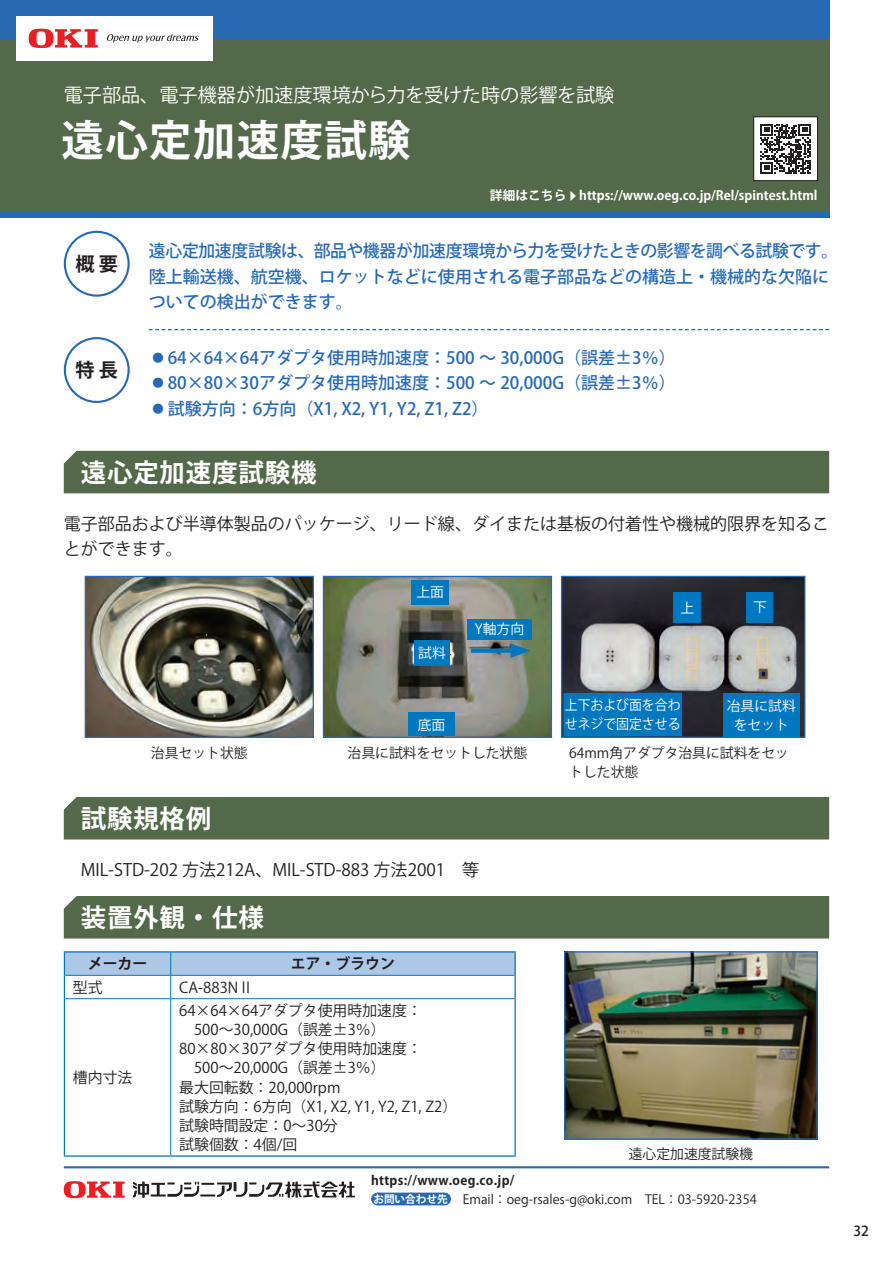
<style>
.page{position:relative;width:893px;height:1263px;background:#fff}
.page>*{position:absolute;margin:0;border:0;box-sizing:border-box;transform-origin:0 0}
.t1{font:700 42.45px "Koz Go Pr 6 N";letter-spacing:.03em;color:#fff}
.t2{font:700 25.5px "Koz Go Pr 6 N";letter-spacing:.03em;color:#fff}
.t3{font:19.2px "Koz Go Pr 6 N";color:#fff}
.t4{font:700 19.2px "Koz Go Pr 6 N";color:#231f20}
.t5{font:500 16.95px/25.5px "Koz Go Pr 6 N";color:#2869b3}
.t6{font:16.95px/25.5px "Koz Go Pr 6 N";color:#231f20}
.t7{font:14.85px/19.2px "Koz Go Pr 6 N";color:#231f20}
.t8{font:700 14.85px "Koz Go Pr 6 N";color:#231f20}
.t9{font:13.8px/19.2px "Koz Go Pr 6 N";color:#231f20}
.t10{font:13.8px/19.2px "Koz Go Pr 6 N";color:#fff;text-align:center}
.t11{font:13.8px/19.2px "Koz Go Pr 6 N";color:#fff;scale:.93 1}
.t12{font:500 13.8px "Koz Go Pr 6 N";color:#231f20}
.t13{font:12.75px/19.2px "Koz Go Pr 6 N";color:#231f20}
.t14{font:700 12.75px "Koz Go Pr 6 N";color:#fff}
.s1{font-size:10.65px}
.s2{font-size:11.4px}
.s3{font-weight:700}
.s4{font-weight:700;font-size:10.65px;color:#fff}
</style>
<div class="page">
<svg style="left:133px;top:1181px;width:222px;height:17px"></svg>
<svg style="left:64px;top:1181px;width:61px;height:17px"></svg>
<div style="left:377px;top:1192px;width:67px;height:13px;background:#2869b3"></div>
<svg style="left:411px;top:1192px;width:16px;height:1px"></svg>
<svg style="left:444px;top:1192px;width:1px;height:13px"></svg>
<hr style="left:64px;top:1166px;width:765px;height:2px;background:#2869b3">
<div style="left:0;top:0;width:829px;height:218px;background:#536949"></div>
<div style="left:0;top:212px;width:829px;height:6px;background:#2869b3"></div>
<div style="left:754px;top:117px;width:63px;height:64px;background:#fff"></div>
<svg style="left:761px;top:124px;width:50px;height:50px"></svg>
<div style="left:753px;top:117px;width:65px;height:64px;border:1px solid #231f20"></div>
<div style="left:0;top:0;width:829px;height:38px;background:#2869b3"></div>
<div style="left:16px;top:16px;width:197px;height:45px;background:#fff"></div>
<svg style="left:29px;top:29px;width:69px;height:19px"></svg>
<svg style="left:107px;top:34px;width:92px;height:8px"></svg>
<div style="left:64px;top:451px;width:765px;height:42px;background:#536949"></div>
<div style="left:64px;top:797px;width:765px;height:42px;background:#536949"></div>
<div style="left:64px;top:896px;width:765px;height:42px;background:#536949"></div>
<div style="left:64px;top:231px;width:66px;height:66px;border:2px solid #2869b3;border-radius:50%"></div>
<div style="left:64px;top:337px;width:66px;height:66px;border:2px solid #2869b3;border-radius:50%"></div>
<svg style="left:149px;top:329px;width:680px;height:1px"></svg>
<img style="left:87px;top:578px;width:225px;height:158px">
<div style="left:85px;top:576px;width:229px;height:162px;border:1px solid #2869b3"></div>
<img style="left:325px;top:578px;width:225px;height:158px">
<div style="left:323px;top:576px;width:229px;height:162px;border:1px solid #2869b3"></div>
<img style="left:563px;top:578px;width:240px;height:158px">
<div style="left:561px;top:576px;width:244px;height:162px;border:1px solid #2869b3"></div>
<div style="left:412px;top:580px;width:37px;height:24px;background:#0078c0"></div>
<div style="left:408px;top:712px;width:47px;height:24px;background:#0078c0"></div>
<div style="left:415px;top:640px;width:35px;height:26px;background:#0078c0"></div>
<div style="left:467px;top:619px;width:65px;height:20px;background:#0078c0"></div>
<div style="left:563px;top:693px;width:119px;height:44px;background:#0078c0"></div>
<div style="left:723px;top:693px;width:77px;height:44px;background:#0078c0"></div>
<div style="left:673px;top:592px;width:28px;height:31px;background:#0078c0"></div>
<div style="left:747px;top:592px;width:26px;height:30px;background:#0078c0"></div>
<div style="left:471px;top:648px;width:47px;height:5px;background:#0078c0"></div>
<svg style="left:510px;top:643px;width:21px;height:15px"></svg>
<hr style="left:64px;top:951px;width:107px;height:1px;background:#0078c0">
<hr style="left:171px;top:951px;width:345px;height:1px;background:#0078c0">
<hr style="left:514px;top:952px;width:2px;height:23px;background:#0078c0">
<hr style="left:514px;top:975px;width:2px;height:24px;background:#0078c0">
<hr style="left:64px;top:999px;width:1px;height:156px;background:#0078c0">
<hr style="left:514px;top:999px;width:2px;height:156px;background:#0078c0">
<hr style="left:64px;top:1155px;width:107px;height:2px;background:#0078c0">
<hr style="left:171px;top:1155px;width:345px;height:2px;background:#0078c0">
<svg style="left:64px;top:952px;width:451px;height:47px"></svg>
<hr style="left:65px;top:998px;width:106px;height:1px;background:#0078c0">
<hr style="left:171px;top:998px;width:343px;height:1px;background:#0078c0">
<hr style="left:170px;top:999px;width:1px;height:156px;background:#0078c0">
<img style="left:566px;top:953px;width:250px;height:185px">
<div style="left:564px;top:951px;width:254px;height:189px;border:1px solid #2869b3"></div>
<p class="t3" style="left:64px;top:84px;width:552px">電子部品、電子機器が加速度環境から力を受けた時の影響を試験</p>
<h1 class="t1" style="left:62px;top:116px;width:351px">遠心定加速度試験</h1>
<p class="t14" style="left:490px;top:189px;width:329px">詳細はこちら <span class="s1">▶</span> https://www.oeg.co.jp/Rel/spintest.html</p>
<p class="t4" style="left:76px;top:253px;width:44px">概 要</p>
<p class="t4" style="left:76px;top:359px;width:44px">特 長</p>
<p class="t5" style="left:149px;top:239px;width:691px">遠心定加速度試験は、部品や機器が加速度環境から力を受けたときの影響を調べる試験です。陸上輸送機、航空機、ロケットなどに使用される電子部品などの構造上・機械的な欠陥についての検出ができます。</p>
<p class="t5" style="left:153px;top:345px;width:525px"><span class="s2">●</span> 64×64×64アダプタ使用時加速度：500 ～ 30,000G（誤差±3％）</p>
<p class="t5" style="left:153px;top:371px;width:525px"><span class="s2">●</span> 80×80×30アダプタ使用時加速度：500 ～ 20,000G（誤差±3％）</p>
<p class="t5" style="left:153px;top:396px;width:337px"><span class="s2">●</span> 試験方向：6方向（X1, X2, Y1, Y2, Z1, Z2）</p>
<h2 class="t2" style="left:81px;top:458px;width:237px">遠心定加速度試験機</h2>
<p class="t6" style="left:64px;top:511px;width:767px">電子部品および半導体製品のパッケージ、リード線、ダイまたは基板の付着性や機械的限界を知ることができます。</p>
<p class="t10" style="left:416px;top:583px;width:29px">上面</p>
<p class="t10" style="left:418px;top:644px;width:29px">試料</p>
<p class="t10" style="left:418px;top:715px;width:29px">底面</p>
<p class="t10" style="left:475px;top:620px;width:51px">Y軸方向</p>
<p class="t10" style="left:680px;top:599px;width:15px">上</p>
<p class="t10" style="left:753px;top:598px;width:15px">下</p>
<p class="t11" style="left:565px;top:696px;width:126px">上下および面を合わせネジで固定させる</p>
<p class="t10" style="left:727px;top:696px;width:71px">冶具に試料をセット</p>
<p class="t9" style="left:151px;top:744px;width:98px">治具セット状態</p>
<p class="t9" style="left:348px;top:744px;width:181px">治具に試料をセットした状態</p>
<p class="t9" style="left:569px;top:744px;width:221px">64mm角アダプタ治具に試料をセットした状態</p>
<h2 class="t2" style="left:81px;top:804px;width:132px">試験規格例</h2>
<p class="t6" style="left:81px;top:857px;width:400px">MIL-STD-202 方法212A、MIL-STD-883 方法2001　等</p>
<h2 class="t2" style="left:81px;top:903px;width:185px">装置外観・仕様</h2>
<p class="t8" style="left:88px;top:955px;width:61px">メーカー</p>
<p class="t8" style="left:291px;top:955px;width:106px">エア・ブラウン</p>
<p class="t7" style="left:73px;top:978px;width:31px">型式</p>
<p class="t7" style="left:179px;top:978px;width:76px">CA-883NⅡ</p>
<p class="t7" style="left:73px;top:1068px;width:61px">槽内寸法</p>
<p class="t7" style="left:179px;top:1001px;width:279px">64×64×64アダプタ使用時加速度：　500～30,000G（誤差±3％）<br>80×80×30アダプタ使用時加速度：　500～20,000G（誤差±3％）<br>最大回転数：20,000rpm<br>試験方向：6方向（X1, X2, Y1, Y2, Z1, Z2）試験時間設定：0～30分<br>試験個数：4個/回</p>
<p class="t9" style="left:629px;top:1145px;width:126px">遠心定加速度試験機</p>
<p class="t13" style="left:371px;top:1171px;width:387px"><span class="s3">https://www.oeg.co.jp/<br></span><span class="s4">お問い合わせ先</span> 　Email：oeg-rsales-g@oki.com　TEL：03-5920-2354</p>
<p class="t12" style="left:853px;top:1223px;width:17px">32</p>
</div>
